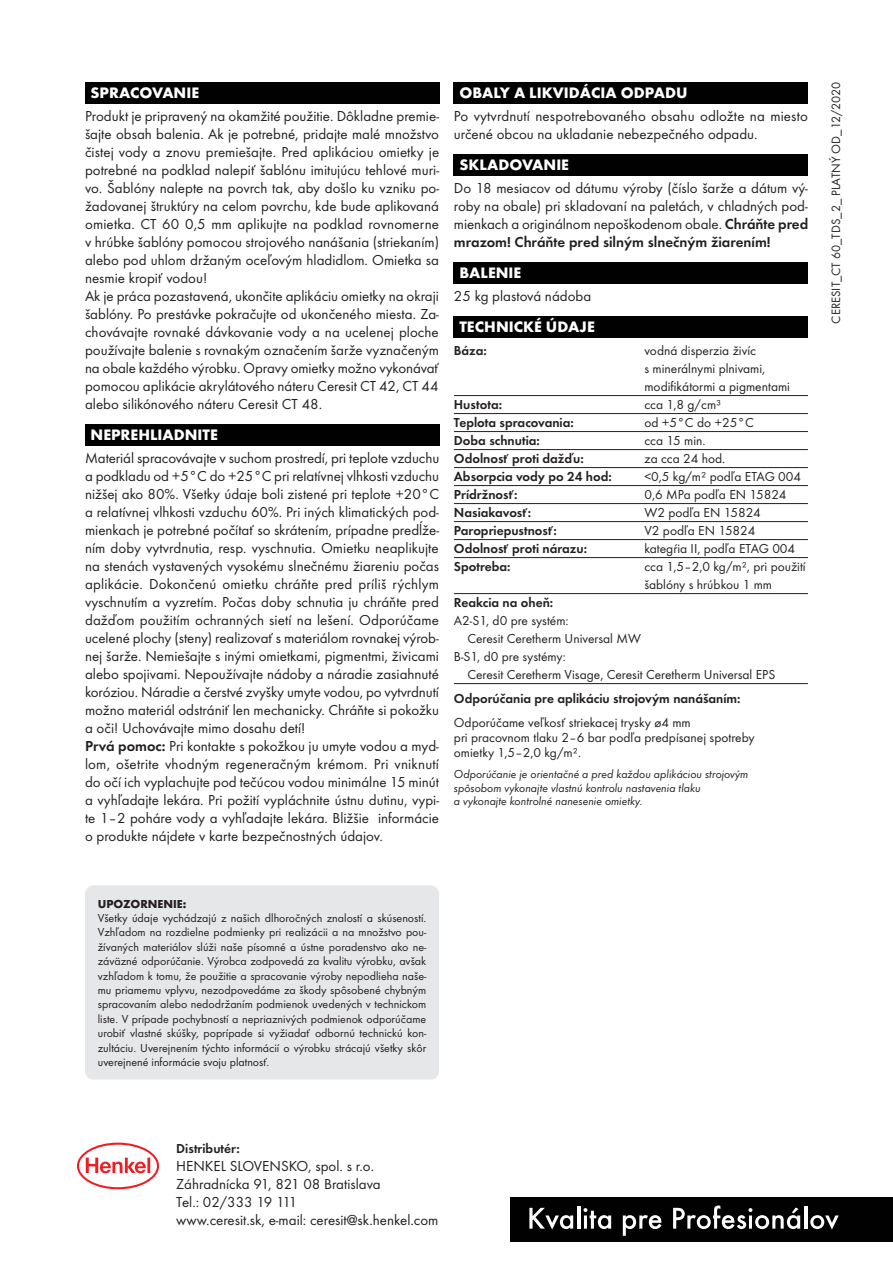
<style>
.page{position:relative;width:893px;height:1263px;background:#fff}
.page>*{position:absolute;margin:0;border:0;box-sizing:border-box;transform-origin:0 0}
.t1{font:700 15.75px "Futura TOT";color:#fff}
.t2{font:15px/18px "Futura TOT";color:#231f20}
.t3{font:13.5px/18px "Futura TOT";color:#231f20}
.t4{font:600 13.5px "Futura TOT";color:#231f20}
.t5{font:12.6px "Futura TOT";color:#231f20}
.t6{font:12px/14.4px "Futura TOT";color:#231f20;text-align:justify}
.t7{font:12px/13.5px "Futura TOT Book Obli";color:#231f20}
.t8{font:700 12px "Futura TOT";color:#231f20}
.s1{font-weight:600}
</style>
<div class="page">
<div style="left:510px;top:1197px;width:383px;height:44px;background:#010101"></div>
<svg style="left:529px;top:1208px;width:44px;height:21px"></svg>
<hr style="left:577px;top:1206px;width:3px;height:22px;background:#fff">
<svg style="left:583px;top:1208px;width:28px;height:21px"></svg>
<svg style="left:623px;top:1215px;width:38px;height:21px"></svg>
<svg style="left:673px;top:1205px;width:127px;height:24px"></svg>
<hr style="left:804px;top:1206px;width:3px;height:22px;background:#fff">
<svg style="left:810px;top:1215px;width:29px;height:14px"></svg>
<div style="left:85px;top:82px;width:354px;height:21px;background:#010101"></div>
<div style="left:85px;top:424px;width:354px;height:21px;background:#010101"></div>
<hr style="left:454px;top:395px;width:354px;height:1px;background:#231f20">
<hr style="left:454px;top:413px;width:354px;height:1px;background:#231f20">
<hr style="left:454px;top:431px;width:354px;height:1px;background:#231f20">
<hr style="left:454px;top:449px;width:354px;height:1px;background:#231f20">
<hr style="left:454px;top:467px;width:354px;height:1px;background:#231f20">
<hr style="left:454px;top:485px;width:354px;height:1px;background:#231f20">
<hr style="left:454px;top:503px;width:354px;height:1px;background:#231f20">
<hr style="left:454px;top:521px;width:354px;height:1px;background:#231f20">
<hr style="left:454px;top:539px;width:354px;height:1px;background:#231f20">
<hr style="left:454px;top:557px;width:354px;height:1px;background:#231f20">
<hr style="left:454px;top:593px;width:354px;height:1px;background:#231f20">
<hr style="left:454px;top:683px;width:354px;height:1px;background:#231f20">
<div style="left:454px;top:82px;width:354px;height:21px;background:#010101"></div>
<div style="left:454px;top:154px;width:354px;height:21px;background:#010101"></div>
<div style="left:454px;top:262px;width:354px;height:21px;background:#010101"></div>
<div style="left:454px;top:316px;width:354px;height:21px;background:#010101"></div>
<svg style="left:77px;top:1142px;width:82px;height:47px"></svg>
<div style="left:85px;top:885px;width:354px;height:194px;background:#e6e7e9;border-radius:9px"></div>
<p class="t1" style="left:91px;top:83px;width:110px">SPRACOVANIE</p>
<p class="t2" style="left:85px;top:107px;width:356px">Produkt je pripravený na okamžité použitie. Dôkladne premie&shy;šajte obsah balenia. Ak je potrebné, pridajte malé množstvo čistej vody a znovu premiešajte. Pred aplikáciou omietky je potrebné na podklad nalepiť šablónu imitujúcu tehlové muri&shy;vo. Šablóny nalepte na povrch tak, aby došlo ku vzniku po&shy;žadovanej štruktúry na celom povrchu, kde bude aplikovaná omietka. CT 60 0,5 mm aplikujte na podklad rovnomerne v hrúbke šablóny pomocou strojového nanášania (striekaním) alebo pod uhlom držaným oceľovým hladidlom. Omietka sa nesmie kropiť vodou!<br>Ak je práca pozastavená, ukončite aplikáciu omietky na okraji šablóny. Po prestávke pokračujte od ukončeného miesta. Za&shy;chovávajte rovnaké dávkovanie vody a na ucelenej ploche používajte balenie s rovnakým označením šarže vyznačeným na obale každého výrobku. Opravy omietky možno vykonávať pomocou aplikácie akrylátového náteru Ceresit CT 42, CT 44 alebo silikónového náteru Ceresit CT 48.</p>
<p class="t1" style="left:91px;top:425px;width:129px">NEPREHLIADNITE</p>
<p class="t2" style="left:85px;top:449px;width:356px">Materiál spracovávajte v suchom prostredí, pri teplote vzduchu a podkladu od +5°C do +25°C pri relatívnej vlhkosti vzduchu nižšej ako 80%. Všetky údaje boli zistené pri teplote +20°C a relatívnej vlhkosti vzduchu 60%. Pri iných klimatických pod&shy;mienkach je potrebné počítať so skrátením, prípadne predĺže&shy;ním doby vytvrdnutia, resp. vyschnutia. Omietku neaplikujte na stenách vystavených vysokému slnečnému žiareniu počas aplikácie. Dokončenú omietku chráňte pred príliš rýchlym vyschnutím a vyzretím. Počas doby schnutia ju chráňte pred dažďom použitím ochranných sietí na lešení. Odporúčame ucelené plochy (steny) realizovať s materiálom rovnakej výrob&shy;nej šarže. Nemiešajte s inými omietkami, pigmentmi, živicami alebo spojivami. Nepoužívajte nádoby a náradie zasiahnuté koróziou. Náradie a čerstvé zvyšky umyte vodou, po vytvrdnutí možno materiál odstrániť len mechanicky. Chráňte si pokožku a oči! Uchovávajte mimo dosahu detí!<br><span class="s1">Prvá pomoc:</span> Pri kontakte s pokožkou ju umyte vodou a myd&shy;lom, ošetrite vhodným regeneračným krémom. Pri vniknutí do očí ich vyplachujte pod tečúcou vodou minimálne 15 minút a vyhľadajte lekára. Pri požití vypláchnite ústnu dutinu, vypi&shy;te 1–2 poháre vody a vyhľadajte lekára. Bližšie informácie o produkte nájdete v karte bezpečnostných údajov.</p>
<p class="t1" style="left:459px;top:83px;width:230px">OBALY A LIKVIDÁCIA ODPADU</p>
<p class="t2" style="left:454px;top:107px;width:355px">Po vytvrdnutí nespotrebovaného obsahu odložte na miesto určené obcou na ukladanie nebezpečného odpadu.</p>
<p class="t1" style="left:459px;top:155px;width:111px">SKLADOVANIE</p>
<p class="t2" style="left:454px;top:179px;width:356px;text-align:justify">Do 18 mesiacov od dátumu výroby (číslo šarže a dátum vý&shy;roby na obale) pri skladovaní na paletách, v chladných pod&shy;mienkach a originálnom nepoškodenom obale. <span class="s1">Chráňte pred mrazom! Chráňte pred silným slnečným žiarením!</span></p>
<p class="t1" style="left:459px;top:263px;width:63px">BALENIE</p>
<p class="t2" style="left:454px;top:287px;width:139px">25 kg plastová nádoba</p>
<p class="t1" style="left:459px;top:317px;width:137px">TECHNICKÉ ÚDAJE</p>
<p class="t4" style="left:454px;top:342px;width:34px">Báza:</p>
<p class="t3" style="left:644px;top:341px;width:147px">vodná disperzia živíc<br>s minerálnymi plnivami, modifikátormi a pigmentami</p>
<p class="t4" style="left:454px;top:396px;width:50px">Hustota:</p>
<p class="t3" style="left:644px;top:395px;width:78px">cca 1,8 g/cm³</p>
<p class="t4" style="left:454px;top:414px;width:121px">Teplota spracovania:</p>
<p class="t3" style="left:644px;top:413px;width:111px">od +5°C do +25°C</p>
<p class="t4" style="left:454px;top:432px;width:87px">Doba schnutia:</p>
<p class="t3" style="left:644px;top:431px;width:63px">cca 15 min.</p>
<p class="t4" style="left:454px;top:450px;width:131px">Odolnosť proti dažďu:</p>
<p class="t3" style="left:644px;top:449px;width:82px">za cca 24 hod.</p>
<p class="t4" style="left:454px;top:468px;width:159px">Absorpcia vody po 24 hod:</p>
<p class="t3" style="left:644px;top:467px;width:158px">&lt;0,5 kg/m² podľa ETAG 004</p>
<p class="t4" style="left:454px;top:486px;width:65px">Prídržnosť:</p>
<p class="t3" style="left:644px;top:485px;width:144px">0,6 MPa podľa EN 15824</p>
<p class="t4" style="left:454px;top:504px;width:79px">Nasiakavosť:</p>
<p class="t3" style="left:644px;top:503px;width:118px">W2 podľa EN 15824</p>
<p class="t4" style="left:454px;top:522px;width:104px">Paropriepustnosť:</p>
<p class="t3" style="left:644px;top:521px;width:112px">V2 podľa EN 15824</p>
<p class="t4" style="left:454px;top:540px;width:135px">Odolnosť proti nárazu:</p>
<p class="t3" style="left:644px;top:539px;width:152px">kategŕia II, podľa ETAG 004</p>
<p class="t4" style="left:454px;top:558px;width:58px">Spotreba:</p>
<p class="t3" style="left:644px;top:557px;width:163px">cca 1,5–2,0 kg/m², pri použití šablóny s hrúbkou 1 mm</p>
<p class="t4" style="left:454px;top:594px;width:101px">Reakcia na oheň:</p>
<p class="t3" style="left:454px;top:611px;width:116px">A2-S1, d0 pre systém:</p>
<p class="t3" style="left:467px;top:629px;width:175px">Ceresit Ceretherm Universal MW</p>
<p class="t3" style="left:454px;top:647px;width:114px">B-S1, d0 pre systémy:</p>
<p class="t3" style="left:467px;top:665px;width:309px">Ceresit Ceretherm Visage, Ceresit Ceretherm Universal EPS</p>
<p class="t4" style="left:454px;top:690px;width:288px">Odporúčania pre aplikáciu strojovým nanášaním:</p>
<p class="t3" style="left:454px;top:715px;width:302px;line-height:15px">Odporúčame veľkosť striekacej trysky ø4 mm<br>pri pracovnom tlaku 2–6 bar podľa predpísanej spotreby omietky 1,5–2,0 kg/m².</p>
<p class="t7" style="left:454px;top:767px;width:296px">Odporúčanie je orientačné a pred každou aplikáciou strojovým spôsobom vykonajte vlastnú kontrolu nastavenia tlaku<br>a vykonajte kontrolné nanesenie omietky.</p>
<p class="t5" style="left:828px;top:324px;width:244px;rotate:-90deg">CERESIT_CT 60_TDS_2_ PLATNÝ OD_12/2020</p>
<p class="t8" style="left:98px;top:896px;width:90px">UPOZORNENIE:</p>
<p class="t6" style="left:98px;top:911px;width:330px">Všetky údaje vychádzajú z našich dlhoročných znalostí a skúseností.<br>Vzhľadom na rozdielne podmienky pri realizácii a na množstvo pou&shy;žívaných materiálov slúži naše písomné a ústne poradenstvo ako ne&shy;záväzné odporúčanie. Výrobca zodpovedá za kvalitu výrobku, avšak vzhľadom k tomu, že použitie a spracovanie výroby nepodlieha naše&shy;mu priamemu vplyvu, nezodpovedáme za škody spôsobené chybným spracovaním alebo nedodržaním podmienok uvedených v technickom liste. V prípade pochybností a nepriaznivých podmienok odporúčame urobiť vlastné skúšky, poprípade si vyžiadať odbornú technickú kon&shy;zultáciu. Uverejnením týchto informácií o výrobku strácajú všetky skôr uverejnené informácie svoju platnosť.</p>
<p class="t4" style="left:176px;top:1140px;width:65px">Distributér:</p>
<p class="t2" style="left:176px;top:1156px;width:264px">HENKEL SLOVENSKO, spol. s r.o.<br>Záhradnícka 91, 821 08 Bratislava<br>Tel.: 02/333 19 111<br>www.ceresit.sk, e-mail: ceresit@sk.henkel.com</p>
</div>
